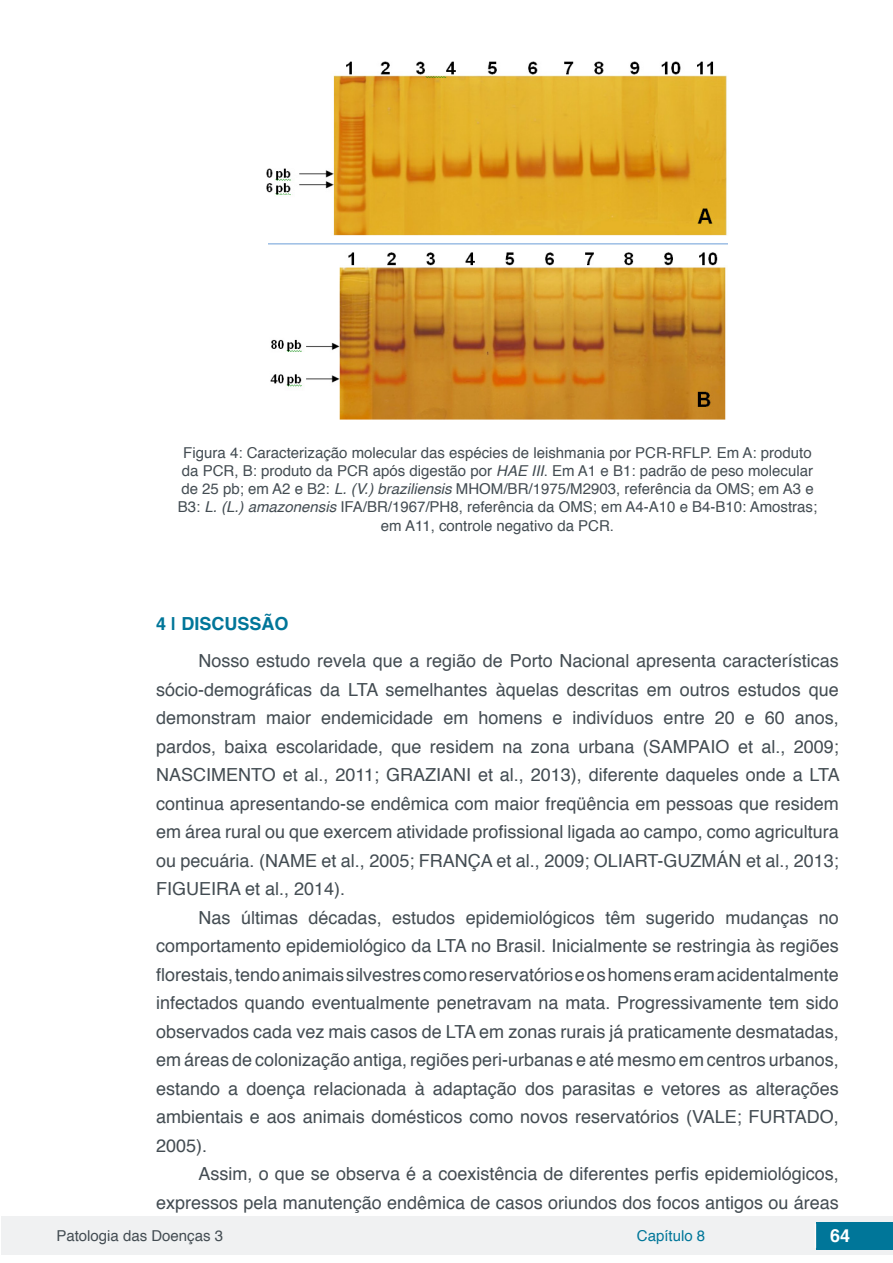
<style>
.page{position:relative;width:893px;height:1263px;background:#fff}
.page>*{position:absolute;margin:0;border:0;box-sizing:border-box;transform-origin:0 0}
.t1{font:18px/28.5px "Helvetica";color:#434c52;text-align:justify}
.t2{font:700 18px "Helvetica";color:#007699}
.t3{font:700 18px "Helvetica";color:#fff}
.t4{font:15px/18px "Helvetica";color:#434c52;text-align:center}
.t5{font:15px "Helvetica";color:#007699}
.s1{font-style:italic}
</style>
<div class="page">
<div style="left:1px;top:1216px;width:891px;height:38px;background:#f0f1f2"></div>
<div style="left:816px;top:1222px;width:77px;height:27px;background:#007699"></div>
<svg style="left:815px;top:1224px;width:1px;height:24px"></svg>
<img style="left:266px;top:61px;width:461px;height:175px">
<img style="left:268px;top:244px;width:459px;height:176px">
<p class="t4" style="left:178px;top:444px;width:641px">Figura 4: Caracterização molecular das espécies de leishmania por PCR-RFLP. Em A: produto da PCR, B: produto da PCR após digestão por <span class="s1">HAE III</span>. Em A1 e B1: padrão de peso molecular de 25 pb; em A2 e B2: <span class="s1">L. (V.) braziliensis</span> MHOM/BR/1975/M2903, referência da OMS; em A3 e B3: <span class="s1">L. (L.) amazonensis</span> IFA/BR/1967/PH8, referência da OMS; em A4-A10 e B4-B10: Amostras;</p>
<p class="t4" style="left:381px;top:518px;width:235px">em A11, controle negativo da PCR.</p>
<p class="t2" style="left:156px;top:609px;width:134px">4 | DISCUSSÃO</p>
<p class="t1" style="left:156px;top:647px;width:685px;text-indent:43px">Nosso estudo revela que a região de Porto Nacional apresenta características sócio-demográficas da LTA semelhantes àquelas descritas em outros estudos que demonstram maior endemicidade em homens e indivíduos entre 20 e 60 anos, pardos, baixa escolaridade, que residem na zona urbana (SAMPAIO et al., 2009; NASCIMENTO et al., 2011; GRAZIANI et al., 2013), diferente daqueles onde a LTA continua apresentando-se endêmica com maior freqüência em pessoas que residem em área rural ou que exercem atividade profissional ligada ao campo, como agricultura ou pecuária. (NAME et al., 2005; FRANÇA et al., 2009; OLIART-GUZMÁN et al., 2013; FIGUEIRA et al., 2014).</p>
<p class="t1" style="left:156px;top:903px;width:684px;text-indent:43px">Nas últimas décadas, estudos epidemiológicos têm sugerido mudanças no comportamento epidemiológico da LTA no Brasil. Inicialmente se restringia às regiões florestais, tendo animais silvestres como reservatórios e os homens eram acidentalmente infectados quando eventualmente penetravam na mata. Progressivamente tem sido observados cada vez mais casos de LTA em zonas rurais já praticamente desmatadas, em áreas de colonização antiga, regiões peri-urbanas e até mesmo em centros urbanos, estando a doença relacionada à adaptação dos parasitas e vetores as alterações ambientais e aos animais domésticos como novos reservatórios (VALE; FURTADO, 2005).</p>
<p class="t1" style="left:156px;top:1160px;width:684px;text-align:right">Assim, o que se observa é a coexistência de diferentes perfis epidemiológicos, expressos pela manutenção endêmica de casos oriundos dos focos antigos ou áreas</p>
<p class="t4" style="left:56px;top:1227px;width:168px">Patologia das Doenças 3</p>
<p class="t5" style="left:637px;top:1224px;width:70px">Capítulo 8</p>
<p class="t3" style="left:830px;top:1221px;width:22px">64</p>
</div>
